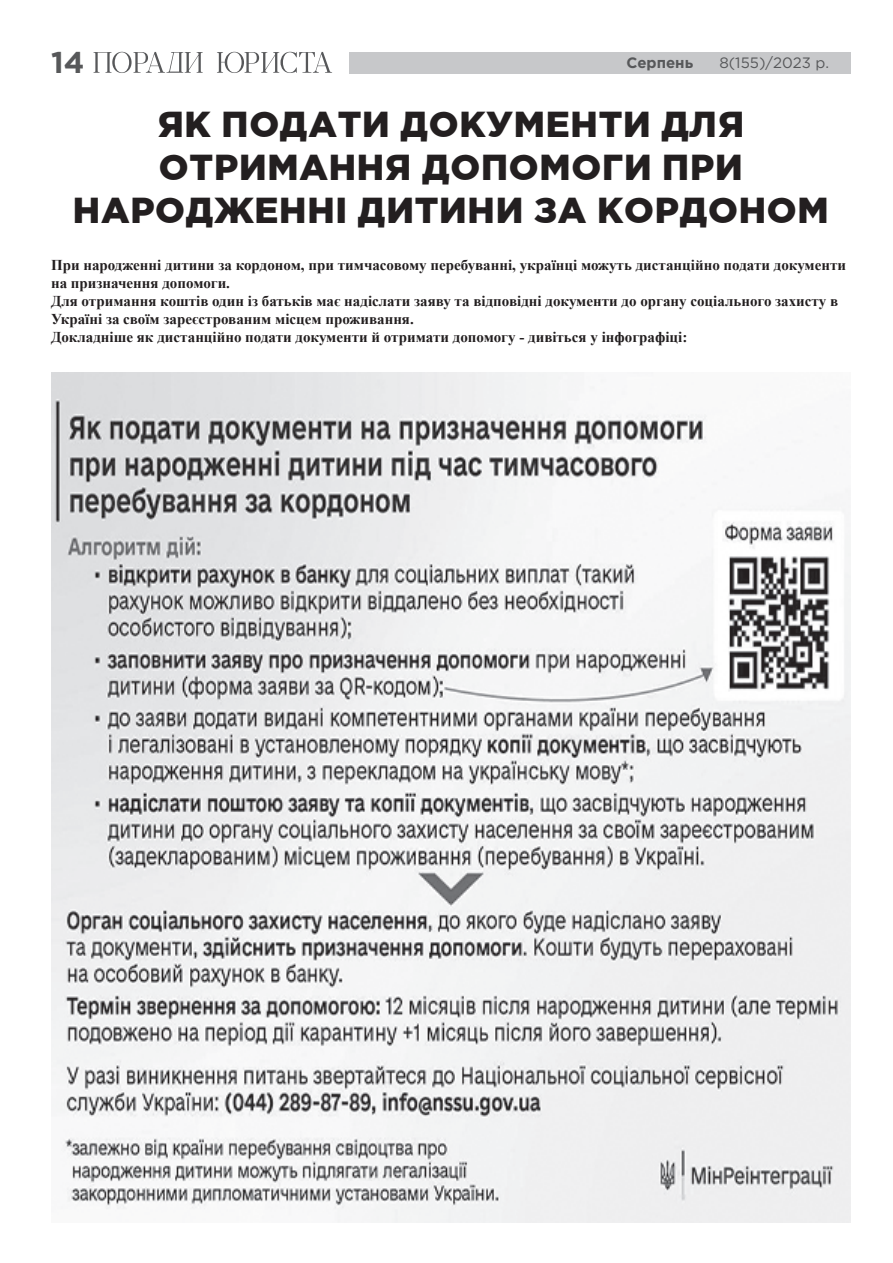
<style>
.page{position:relative;width:893px;height:1263px;background:#fff}
.page>*{position:absolute;margin:0;border:0;box-sizing:border-box;transform-origin:0 0}
.t1{font:900 36px/43.2px "Gotham Pro";letter-spacing:.02em;color:#231f20;text-align:center}
.t2{font:700 30px "Gotham Pro";color:#57585a}
.t3{font:700 15px/18px "Times New Roman";color:#231f20}
.t4{font:15px "Gotham Pro";color:#57585a}
.t5{font:700 15px "Gotham Pro";color:#57585a}
</style>
<div class="page">
<div style="left:349px;top:52px;width:501px;height:21px;background:#c7c8ca"></div>
<svg style="left:217px;top:52px;width:115px;height:21px"></svg>
<svg style="left:93px;top:52px;width:110px;height:21px"></svg>
<img style="left:51px;top:372px;width:799px;height:850px">
<h2 class="t2" style="left:51px;top:45px;width:35px">14</h2>
<p class="t5" style="left:626px;top:54px;width:68px">Серпень</p>
<p class="t4" style="left:719px;top:55px;width:111px">8(155)/2023 р.</p>
<h1 class="t1" style="left:73px;top:102px;width:757px">ЯК ПОДАТИ ДОКУМЕНТИ ДЛЯ<br>ОТРИМАННЯ ДОПОМОГИ ПРИ<br>НАРОДЖЕННІ ДИТИНИ ЗА КОРДОНОМ</h1>
<p class="t3" style="left:51px;top:256px;width:797px">При народженні дитини за кордоном, при тимчасовому перебуванні, українці можуть дистанційно подати документи на призначення допомоги.<br>Для отримання коштів один із батьків має надіслати заяву та відповідні документи до органу соціального захисту в Україні за своїм зареєстрованим місцем проживання.<br>Докладніше як дистанційно подати документи й отримати допомогу - дивіться у інфографіці:</p>
</div>
